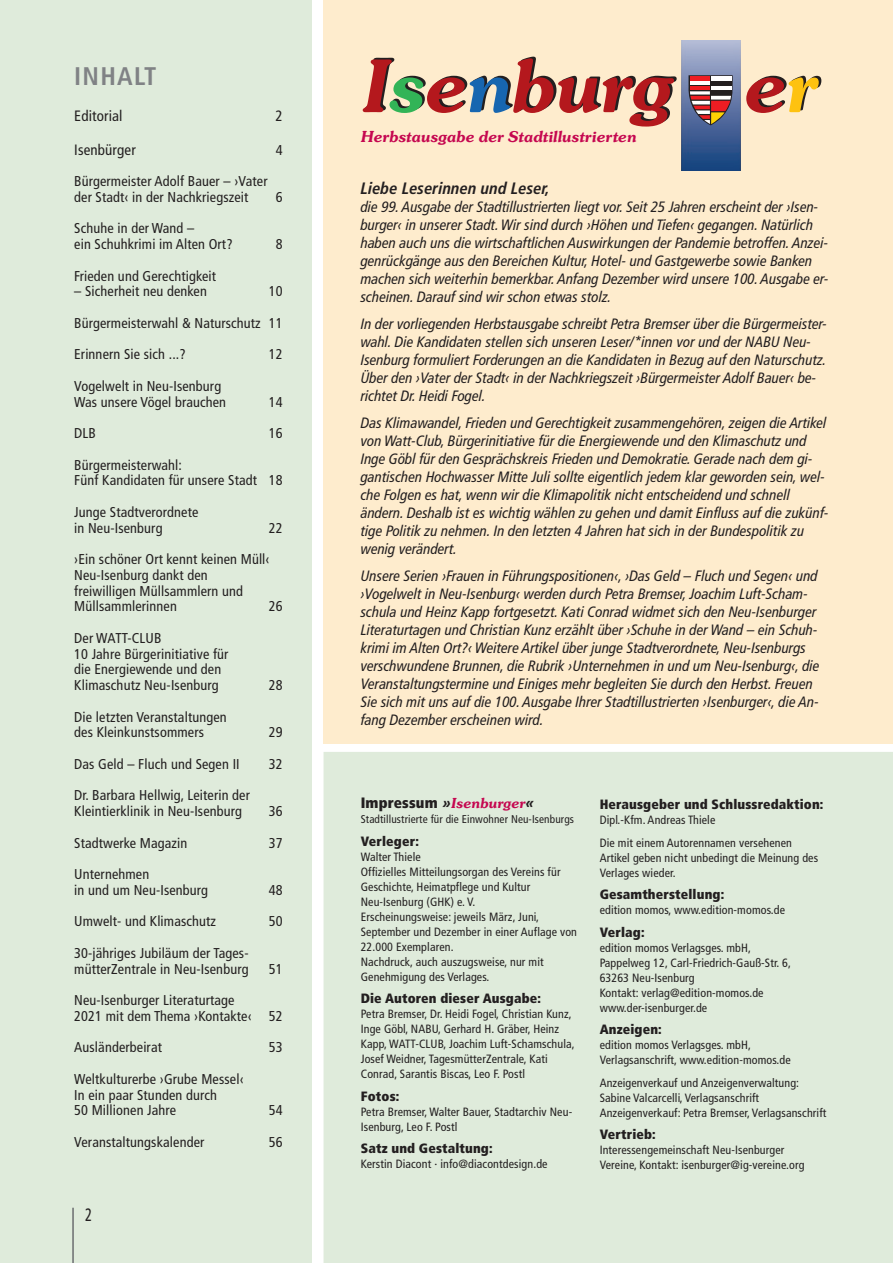
<style>
.page{position:relative;width:893px;height:1263px;background:#fff}
.page>*{position:absolute;margin:0;border:0;box-sizing:border-box;transform-origin:0 0}
.t1{font:700 condensed 25.5px "Frutiger LT Pro";letter-spacing:.05em;color:#808285}
.t2{font:condensed 18px "Frutiger LT Pro";color:#231f20;scale:.81 1}
.t3{font:italic 600 16.5px "Sunset Pro";letter-spacing:.01em;color:#c50750}
.t4{font:italic 700 condensed 16.5px "Frutiger LT Pro";color:#231f20}
.t5{font:italic condensed 15px/18px "Frutiger LT Pro";color:#231f20}
.t6{font:italic 600 15px "Sunset Pro";letter-spacing:.01em;color:#c50750}
.t7{font:condensed 15px "Frutiger LT Pro";letter-spacing:.01em;color:#231f20}
.t8{font:condensed 14.25px/15.8px "Frutiger LT Pro";letter-spacing:.01em;color:#231f20}
.t9{font:900 condensed 13.5px "Frutiger LT Pro";letter-spacing:.01em;color:#231f20}
.t10{font:condensed 12px/15px "Frutiger LT Pro";letter-spacing:.01em;color:#231f20}
.t11{font:condensed 11.25px "Frutiger LT Pro";letter-spacing:.01em;color:#231f20}
.s1{font-family:"Frutiger LT Pro";font-weight:900;font-style:normal;font-stretch:condensed;color:#231f20}
.s2{font-family:"Frutiger LT Pro";font-weight:700;color:#231f20}
</style>
<div class="page">
<div style="left:324px;top:752px;width:569px;height:511px;background:#dfebdb"></div>
<div style="left:0;top:0;width:311px;height:1263px;background:#dfebdb"></div>
<hr style="left:72px;top:1208px;width:2px;height:55px;background:#6c6d70">
<div style="left:324px;top:0;width:569px;height:743px;background:#feeccd"></div>
<img style="left:682px;top:41px;width:58px;height:129px">
<svg style="left:688px;top:75px;width:45px;height:50px;background:#996b6f"></svg>
<svg style="left:363px;top:57px;width:314px;height:70px"></svg>
<svg style="left:746px;top:76px;width:75px;height:37px"></svg>
<h1 class="t1" style="left:74px;top:66px;width:84px">INHALT</h1>
<p class="t7" style="left:74px;top:110px;width:50px">Editorial</p>
<p class="t7" style="left:275px;top:110px;width:9px">2</p>
<p class="t7" style="left:74px;top:143px;width:63px">Isenbürger</p>
<p class="t8" style="left:276px;top:143px;width:8px">4</p>
<p class="t8" style="left:74px;top:174px;width:195px">Bürgermeister Adolf Bauer – ›Vater der Stadt‹ in der Nachkriegszeit</p>
<p class="t8" style="left:276px;top:190px;width:8px">6</p>
<p class="t8" style="left:74px;top:222px;width:160px">Schuhe in der Wand –<br>ein Schuhkrimi im Alten Ort?</p>
<p class="t8" style="left:276px;top:237px;width:8px">8</p>
<p class="t8" style="left:74px;top:269px;width:143px">Frieden und Gerechtigkeit</p>
<p class="t8" style="left:74px;top:285px;width:134px">– Sicherheit neu denken</p>
<p class="t8" style="left:269px;top:285px;width:15px">10</p>
<p class="t8" style="left:74px;top:316px;width:210px">Bürgermeisterwahl &amp; Naturschutz 11</p>
<p class="t8" style="left:74px;top:348px;width:113px">Erinnern Sie sich ...?</p>
<p class="t8" style="left:269px;top:348px;width:15px">12</p>
<p class="t8" style="left:74px;top:379px;width:153px">Vogelwelt in Neu-Isenburg<br>Was unsere Vögel brauchen</p>
<p class="t8" style="left:269px;top:395px;width:15px">14</p>
<p class="t8" style="left:74px;top:426px;width:23px">DLB</p>
<p class="t8" style="left:269px;top:426px;width:15px">16</p>
<p class="t8" style="left:74px;top:458px;width:210px">Bürgermeisterwahl:<br>Fünf Kandidaten für unsere Stadt 18</p>
<p class="t8" style="left:74px;top:505px;width:126px">Junge Stadtverordnete in Neu-Isenburg</p>
<p class="t8" style="left:269px;top:521px;width:15px">22</p>
<p class="t8" style="left:74px;top:552px;width:197px">›Ein schöner Ort kennt keinen Müll‹<br>Neu-Isenburg dankt den freiwilligen Müllsammlern und<br>Müllsammlerinnen</p>
<p class="t8" style="left:269px;top:600px;width:15px">26</p>
<p class="t8" style="left:74px;top:631px;width:156px">Der WATT-CLUB<br>10 Jahre Bürgerinitiative für die Energiewende und den<br>Klimaschutz Neu-Isenburg</p>
<p class="t8" style="left:74px;top:710px;width:154px">Die letzten Veranstaltungen des Kleinkunstsommers</p>
<p class="t8" style="left:269px;top:678px;width:15px">28</p>
<p class="t8" style="left:269px;top:726px;width:15px">29</p>
<p class="t8" style="left:74px;top:757px;width:167px">Das Geld – Fluch und Segen II</p>
<p class="t8" style="left:269px;top:757px;width:15px">32</p>
<p class="t8" style="left:74px;top:789px;width:177px">Dr. Barbara Hellwig, Leiterin der<br>Kleintierklinik in Neu-Isenburg</p>
<p class="t8" style="left:269px;top:804px;width:15px">36</p>
<p class="t8" style="left:74px;top:836px;width:115px">Stadtwerke Magazin</p>
<p class="t8" style="left:269px;top:836px;width:15px">37</p>
<p class="t8" style="left:74px;top:867px;width:135px">Unternehmen<br>in und um Neu-Isenburg</p>
<p class="t8" style="left:269px;top:883px;width:15px">48</p>
<p class="t8" style="left:74px;top:915px;width:143px">Umwelt- und Klimaschutz</p>
<p class="t8" style="left:269px;top:915px;width:15px">50</p>
<p class="t8" style="left:74px;top:946px;width:176px">30-jähriges Jubiläum der Tages&shy;mütterZentrale in Neu-Isenburg</p>
<p class="t8" style="left:269px;top:962px;width:15px">51</p>
<p class="t8" style="left:74px;top:993px;width:210px">Neu-Isenburger Literaturtage<br>2021 mit dem Thema ›Kontakte‹ 52</p>
<p class="t8" style="left:74px;top:1040px;width:89px">Ausländerbeirat</p>
<p class="t8" style="left:269px;top:1040px;width:15px">53</p>
<p class="t8" style="left:74px;top:1072px;width:171px">Weltkulturerbe ›Grube Messel‹<br>In ein paar Stunden durch<br>50 Millionen Jahre</p>
<p class="t8" style="left:269px;top:1103px;width:15px">54</p>
<p class="t8" style="left:74px;top:1135px;width:132px">Veranstaltungskalender</p>
<p class="t8" style="left:269px;top:1135px;width:15px">56</p>
<p class="t2" style="left:85px;top:1208px;width:10px">2</p>
<p class="t3" style="left:361px;top:127px;width:277px">Herbstausgabe der Stadtillustrierten</p>
<p class="t4" style="left:361px;top:179px;width:191px">Liebe Leserinnen und Leser,</p>
<p class="t5" style="left:361px;top:199px;width:469px">die 99. Ausgabe der Stadtillustrierten liegt vor. Seit 25 Jahren erscheint der ›Isen&shy;burger‹ in unserer Stadt. Wir sind durch ›Höhen und Tiefen‹ gegangen. Natürlich haben auch uns die wirtschaftlichen Auswirkungen der Pandemie betroffen. Anzei&shy;genrückgänge aus den Bereichen Kultur, Hotel- und Gastgewerbe sowie Banken machen sich weiterhin bemerkbar. Anfang Dezember wird unsere 100. Ausgabe er&shy;scheinen. Darauf sind wir schon etwas stolz.</p>
<p class="t5" style="left:361px;top:316px;width:468px">In der vorliegenden Herbstausgabe schreibt Petra Bremser über die Bürgermeister&shy;wahl. Die Kandidaten stellen sich unseren Leser/*innen vor und der NABU Neu-Isenburg formuliert Forderungen an die Kandidaten in Bezug auf den Naturschutz.<br>Über den ›Vater der Stadt‹ in der Nachkriegszeit ›Bürgermeister Adolf Bauer‹ be&shy;richtet Dr. Heidi Fogel.</p>
<p class="t5" style="left:361px;top:415px;width:469px">Das Klimawandel, Frieden und Gerechtigkeit zusammengehören, zeigen die Artikel von Watt-Club, Bürgerinitiative für die Energiewende und den Klimaschutz und Inge Göbl für den Gesprächskreis Frieden und Demokratie. Gerade nach dem gi&shy;gantischen Hochwasser Mitte Juli sollte eigentlich jedem klar geworden sein, wel&shy;che Folgen es hat, wenn wir die Klimapolitik nicht entscheidend und schnell ändern. Deshalb ist es wichtig wählen zu gehen und damit Einfluss auf die zukünf&shy;tige Politik zu nehmen. In den letzten 4 Jahren hat sich in der Bundespolitik zu wenig verändert.</p>
<p class="t5" style="left:361px;top:568px;width:460px">Unsere Serien ›Frauen in Führungspositionen‹, ›Das Geld – Fluch und Segen‹ und ›Vogelwelt in Neu-Isenburg‹ werden durch Petra Bremser, Joachim Luft-Scham&shy;schula und Heinz Kapp fortgesetzt. Kati Conrad widmet sich den Neu-Isenburger Literaturtagen und Christian Kunz erzählt über ›Schuhe in der Wand – ein Schuh&shy;krimi im Alten Ort?‹ Weitere Artikel über junge Stadtverordnete, Neu-Isenburgs verschwundene Brunnen, die Rubrik ›Unternehmen in und um Neu-Isenburg‹, die Veranstaltungstermine und Einiges mehr begleiten Sie durch den Herbst. Freuen Sie sich mit uns auf die 100. Ausgabe Ihrer Stadtillustrierten ›Isenburger‹, die An&shy;fang Dezember erscheinen wird.</p>
<p class="t6" style="left:361px;top:795px;width:175px"><span class="s1">Impressum</span> <span class="s2">»</span>Isenburger<span class="s2">«</span></p>
<p class="t11" style="left:361px;top:815px;width:215px">Stadtillustrierte für die Einwohner Neu-Isenburgs</p>
<p class="t9" style="left:361px;top:833px;width:60px">Verleger:</p>
<p class="t10" style="left:361px;top:850px;width:218px">Walter Thiele<br>Offizielles Mitteilungsorgan des Vereins für<br>Geschichte, Heimatpflege und Kultur<br>Neu-Isenburg (GHK) e. V.<br>Erscheinungsweise: jeweils März, Juni,<br>September und Dezember in einer Auflage von<br>22.000 Exemplaren.<br>Nachdruck, auch auszugsweise, nur mit<br>Genehmigung des Verlages.</p>
<p class="t9" style="left:361px;top:991px;width:182px">Die Autoren dieser Ausgabe:</p>
<p class="t10" style="left:361px;top:1008px;width:215px">Petra Bremser, Dr. Heidi Fogel, Christian Kunz, Inge Göbl, NABU, Gerhard H. Gräber, Heinz Kapp, WATT-CLUB, Joachim Luft-Schamschula, Josef Weidner, TagesmütterZentrale, Kati Conrad, Sarantis Biscas, Leo F. Postl</p>
<p class="t9" style="left:361px;top:1088px;width:40px">Fotos:</p>
<p class="t10" style="left:361px;top:1105px;width:213px">Petra Bremser, Walter Bauer, Stadtarchiv Neu-<br>Isenburg, Leo F. Postl</p>
<p class="t9" style="left:361px;top:1141px;width:133px">Satz und Gestaltung:</p>
<p class="t10" style="left:361px;top:1158px;width:188px">Kerstin Diacont · info@diacontdesign.de</p>
<p class="t9" style="left:600px;top:796px;width:225px">Herausgeber und Schlussredaktion:</p>
<p class="t10" style="left:600px;top:810px;width:194px;line-height:22.5px">Dipl.-Kfm. Andreas Thiele<br>Die mit einem Autorennamen versehenen</p>
<p class="t10" style="left:600px;top:851px;width:220px">Artikel geben nicht unbedingt die Meinung des<br>Verlages wieder.</p>
<p class="t9" style="left:600px;top:886px;width:126px">Gesamtherstellung:</p>
<p class="t10" style="left:600px;top:903px;width:187px">edition momos, www.edition-momos.de</p>
<p class="t9" style="left:600px;top:924px;width:46px">Verlag:</p>
<p class="t10" style="left:600px;top:941px;width:193px">edition momos Verlagsges. mbH,<br>Pappelweg 12, Carl-Friedrich-Gauß-Str. 6,<br>63263 Neu-Isenburg<br>Kontakt: verlag@edition-momos.de www.der-isenburger.de</p>
<p class="t9" style="left:600px;top:1021px;width:64px">Anzeigen:</p>
<p class="t10" style="left:600px;top:1038px;width:193px">edition momos Verlagsges. mbH,<br>Verlagsanschrift, www.edition-momos.de</p>
<p class="t10" style="left:600px;top:1076px;width:228px">Anzeigenverkauf und Anzeigenverwaltung:<br>Sabine Valcarcelli, Verlagsanschrift<br>Anzeigenverkauf: Petra Bremser, Verlagsanschrift</p>
<p class="t9" style="left:600px;top:1126px;width:58px">Vertrieb:</p>
<p class="t10" style="left:600px;top:1143px;width:206px">Interessengemeinschaft Neu-Isenburger<br>Vereine, Kontakt: isenburger@ig-vereine.org</p>
</div>
